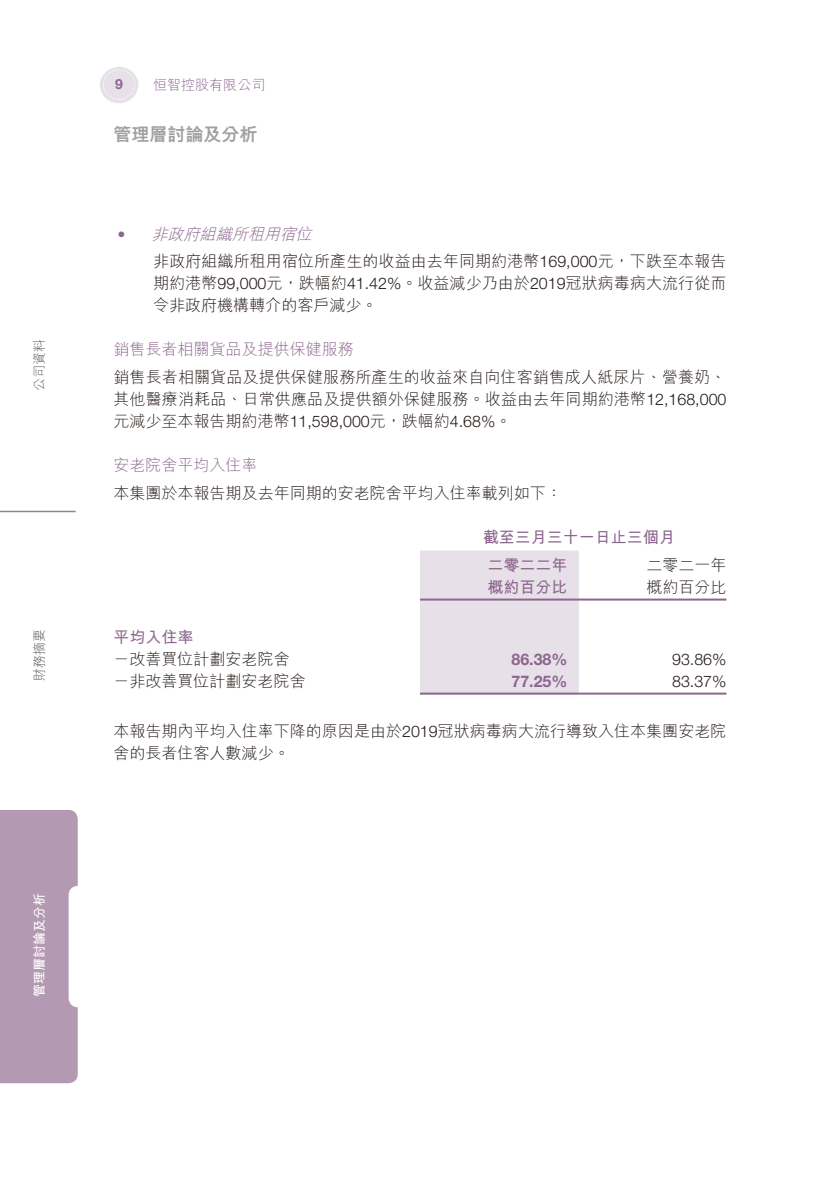
<style>
.page{position:relative;width:840px;height:1191px;background:#fff}
.page>*{position:absolute;margin:0;border:0;box-sizing:border-box;transform-origin:0 0}
.t1{font:800 18px "M Hei HK";color:#a0a0a1}
.t2{font:300 16px/22px "M Hei HK";color:#231916;text-align:justify}
.t3{font:700 16px "M Hei HK";color:#8c668e}
.t4{font:300 16px "M Hei HK";color:#8c668e}
.t5{font:300 16px "Helvetica Neue LT Std";color:#231916}
.t6{font:700 16px "Helvetica Neue LT Std";color:#8c668e}
.t7{font:italic 300 16px "M Hei HK";color:#8c668e}
.t8{font:300 16px "Helvetica Neue LT Std";color:#8c668e}
.t9{font:300 14px "M Hei HK";color:#8c668e}
.t10{font:700 14px "Helvetica Neue LT Std";color:#8c668e}
.t11{font:300 13px "M Hei HK";color:#595857}
.t12{font:700 13px "M Hei HK";color:#fff}
.s1{font-family:"Helvetica Neue LT Std"}
</style>
<div class="page">
<div style="left:0;top:810px;width:78px;height:273px;background:#b399b2"></div>
<hr style="left:0;top:511px;width:76px;height:1px;background:#898989">
<svg style="left:100px;top:67px;width:39px;height:36px"></svg>
<div style="left:420px;top:550px;width:158px;height:142px;background:#e7e0e9"></div>
<hr style="left:420px;top:598px;width:158px;height:2px;background:#8c668e">
<hr style="left:578px;top:598px;width:148px;height:2px;background:#8c668e">
<hr style="left:420px;top:692px;width:158px;height:2px;background:#8c668e">
<hr style="left:578px;top:692px;width:148px;height:2px;background:#8c668e">
<p class="t11" style="left:33px;top:391px;width:53px;rotate:-90deg">公司資料</p>
<p class="t11" style="left:33px;top:681px;width:53px;rotate:-90deg">財務摘要</p>
<p class="t12" style="left:30px;top:997px;width:105px;rotate:-90deg">管理層討論及分析</p>
<p class="t9" style="left:153px;top:78px;width:113px">恒智控股有限公司</p>
<p class="t10" style="left:115px;top:75px;width:9px">9</p>
<p class="t1" style="left:113px;top:125px;width:145px">管理層討論及分析</p>
<p class="t8" style="left:117px;top:224px;width:9px">•</p>
<p class="t7" style="left:151px;top:226px;width:166px">非政府組織所租用宿位</p>
<p class="t2" style="left:153px;top:250px;width:574px">非政府組織所租用宿位所產生的收益由去年同期約港幣<span class="s1">169,000</span>元，下跌至本報告期約港幣<span class="s1">99,000</span>元，跌幅約<span class="s1">41.42%</span>。收益減少乃由於<span class="s1">2019</span>冠狀病毒病大流行從而令非政府機構轉介的客戶減少。</p>
<p class="t4" style="left:113px;top:341px;width:242px">銷售長者相關貨品及提供保健服務</p>
<p class="t2" style="left:113px;top:366px;width:614px">銷售長者相關貨品及提供保健服務所產生的收益來自向住客銷售成人紙尿片、營養奶、其他醫療消耗品、日常供應品及提供額外保健服務。收益由去年同期約港幣<span class="s1">12,168,000</span>元減少至本報告期約港幣<span class="s1">11,598,000</span>元，跌幅約<span class="s1">4.68%</span>。</p>
<p class="t4" style="left:113px;top:457px;width:146px">安老院舍平均入住率</p>
<p class="t2" style="left:113px;top:482px;width:449px">本集團於本報告期及去年同期的安老院舍平均入住率載列如下：</p>
<p class="t3" style="left:482px;top:525px;width:194px">截至三月三十一日止三個月</p>
<p class="t2" style="left:646px;top:553px;width:81px">二零二一年</p>
<p class="t3" style="left:487px;top:553px;width:82px">二零二二年</p>
<p class="t3" style="left:113px;top:625px;width:81px">平均入住率</p>
<p class="t2" style="left:113px;top:647px;width:177px">－改善買位計劃安老院舍</p>
<p class="t3" style="left:487px;top:575px;width:82px">概約百分比</p>
<p class="t6" style="left:511px;top:649px;width:58px">86.38%</p>
<p class="t2" style="left:646px;top:575px;width:81px">概約百分比</p>
<p class="t5" style="left:671px;top:649px;width:56px">93.86%</p>
<p class="t2" style="left:113px;top:669px;width:193px">－非改善買位計劃安老院舍</p>
<p class="t2" style="left:113px;top:719px;width:614px">本報告期內平均入住率下降的原因是由於<span class="s1">2019</span>冠狀病毒病大流行導致入住本集團安老院舍的長者住客人數減少。</p>
<p class="t5" style="left:671px;top:671px;width:56px">83.37%</p>
<p class="t6" style="left:511px;top:671px;width:58px">77.25%</p>
</div>
